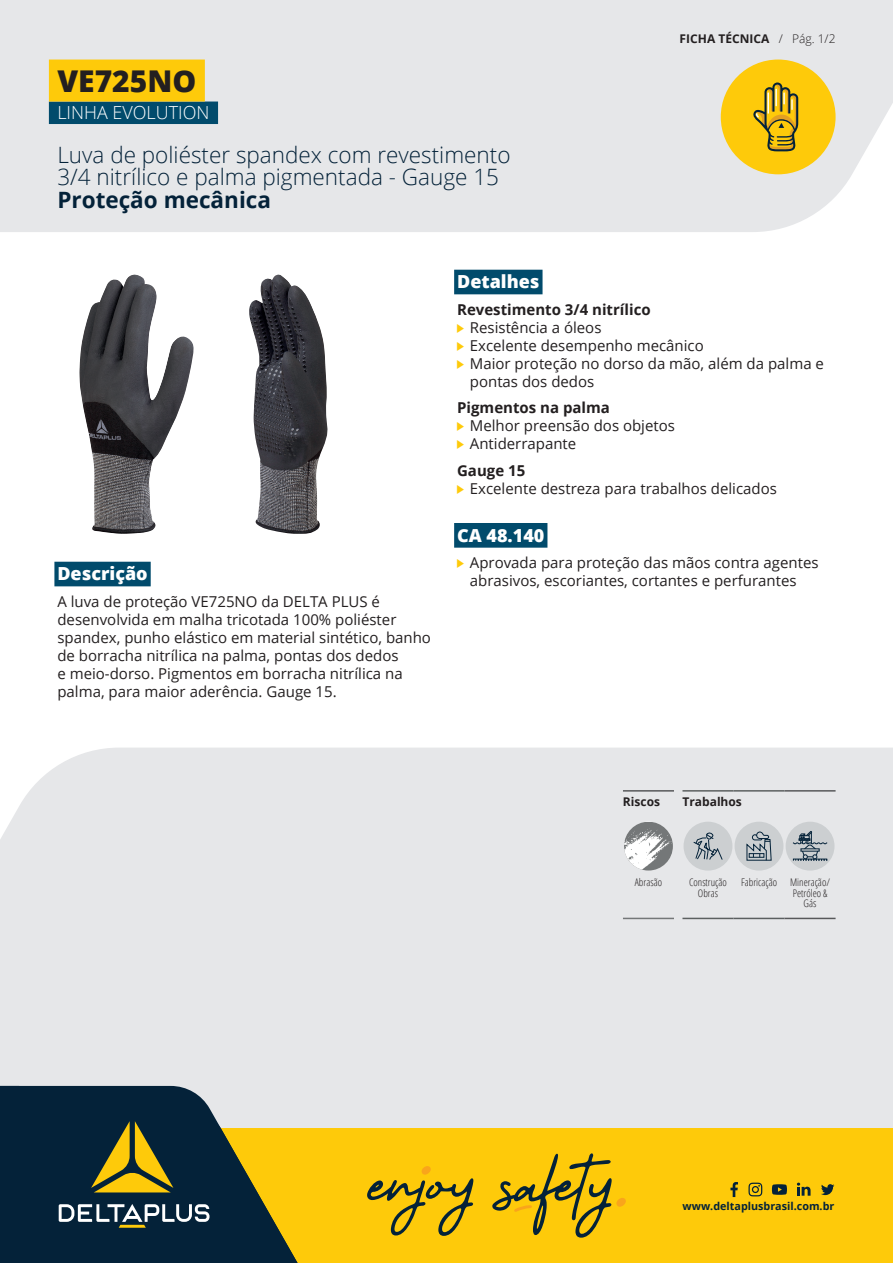
<style>
.page{position:relative;width:893px;height:1263px;background:#fff}
.page>*{position:absolute;margin:0;border:0;box-sizing:border-box;transform-origin:0 0}
.t1{font:800 30px "Open Sans";color:#231f20}
.t2{font:300 22.5px/22.5px "Open Sans";color:#042239}
.t3{font:700 22.5px "Open Sans";color:#042239}
.t4{font:800 18px "Open Sans";color:#fff}
.t5{font:300 18px "Open Sans";color:#fff}
.t6{font:15px/18px "Open Sans";color:#231f20}
.t7{font:700 15px "Open Sans";color:#231f20}
.t8{font:700 12px "Open Sans";color:#231f20}
.t9{font:300 12px "Open Sans";color:#231f20}
.t10{font:700 10.8px "Open Sans";color:#042239}
.t11{font:300 10.5px/10.5px "Open Sans Condensed";color:#231f20;text-align:center}
.t12{font:9px "Arrows";color:#feca0a}
</style>
<div class="page">
<div style="left:0;top:747px;width:893px;height:381px;background:#e6e7e9"></div>
<div style="left:0;top:0;width:893px;height:232px;background:#e6e7e9"></div>
<div style="left:54px;top:562px;width:97px;height:24px;background:#014b6c"></div>
<div style="left:454px;top:270px;width:88px;height:24px;background:#014b6c"></div>
<div style="left:454px;top:523px;width:93px;height:25px;background:#014b6c"></div>
<img style="left:249px;top:275px;width:79px;height:259px">
<img style="left:79px;top:275px;width:115px;height:259px">
<div style="left:615px;top:1128px;width:278px;height:135px;background:#feca0a"></div>
<div style="left:130px;top:1128px;width:522px;height:135px;background:#feca0a"></div>
<div style="left:616px;top:1198px;width:10px;height:9px;background:#f9a51b;border-radius:3px"></div>
<div style="left:422px;top:1166px;width:9px;height:9px;background:#f9a51b;border-radius:3px"></div>
<svg style="left:367px;top:1178px;width:106px;height:58px"></svg>
<svg style="left:492px;top:1153px;width:120px;height:85px"></svg>
<svg style="left:730px;top:1182px;width:8px;height:15px"></svg>
<svg style="left:748px;top:1182px;width:14px;height:14px"></svg>
<svg style="left:772px;top:1184px;width:15px;height:11px"></svg>
<svg style="left:797px;top:1182px;width:13px;height:14px"></svg>
<svg style="left:821px;top:1184px;width:13px;height:11px"></svg>
<svg style="left:0;top:1086px;width:310px;height:177px;fill:#042239"></svg>
<svg style="left:91px;top:1121px;width:82px;height:71px"></svg>
<svg style="left:59px;top:1204px;width:150px;height:24px"></svg>
<div style="left:721px;top:60px;width:115px;height:114px;background:#feca0a;border-radius:50%"></div>
<svg style="left:753px;top:82px;width:45px;height:69px"></svg>
<hr style="left:784px;top:790px;width:52px;height:2px;background:#57585a">
<hr style="left:784px;top:918px;width:52px;height:1px;background:#57585a">
<hr style="left:623px;top:918px;width:51px;height:1px;background:#747778">
<hr style="left:682px;top:918px;width:51px;height:1px;background:#5c6060">
<hr style="left:623px;top:790px;width:51px;height:2px;background:#57585a">
<hr style="left:733px;top:918px;width:51px;height:1px;background:#5b5f60">
<hr style="left:682px;top:790px;width:51px;height:2px;background:#5c6060">
<hr style="left:733px;top:790px;width:51px;height:2px;background:#5c6060">
<div style="left:624px;top:822px;width:49px;height:48px;background:#747778;border-radius:24px"></div>
<svg style="left:624px;top:828px;width:50px;height:43px"></svg>
<div style="left:684px;top:822px;width:48px;height:48px;background:#cccfd1;border-radius:50%"></div>
<svg style="left:693px;top:832px;width:30px;height:28px"></svg>
<div style="left:735px;top:822px;width:48px;height:48px;background:#cccfd1;border-radius:50%"></div>
<svg style="left:746px;top:832px;width:26px;height:29px"></svg>
<div style="left:786px;top:822px;width:48px;height:48px;background:#cccfd1;border-radius:50%"></div>
<svg style="left:792px;top:831px;width:36px;height:30px"></svg>
<div style="left:49px;top:102px;width:169px;height:22px;background:#014b6c"></div>
<div style="left:49px;top:60px;width:156px;height:42px;background:#feca0a"></div>
<h1 class="t1" style="left:57px;top:58px;width:140px">VE725NO</h1>
<p class="t5" style="left:57px;top:100px;width:154px">LINHA EVOLUTION</p>
<h2 class="t2" style="left:57px;top:142px;width:455px">Luva de poliéster spandex com revestimento<br>3/4 nitrílico e palma pigmentada - Gauge 15</h2>
<h2 class="t3" style="left:57px;top:183px;width:215px">Proteção mecânica</h2>
<p class="t8" style="left:680px;top:30px;width:91px">FICHA TÉCNICA</p>
<p class="t9" style="left:779px;top:30px;width:6px">/</p>
<p class="t9" style="left:792px;top:30px;width:45px">Pág. 1/2</p>
<p class="t4" style="left:457px;top:268px;width:84px">Detalhes</p>
<p class="t7" style="left:457px;top:299px;width:195px">Revestimento 3/4 nitrílico</p>
<p class="t6" style="left:470px;top:318px;width:133px">Resistência a óleos</p>
<p class="t12" style="left:457px;top:324px;width:9px">U</p>
<p class="t6" style="left:470px;top:336px;width:235px">Excelente desempenho mecânico</p>
<p class="t12" style="left:457px;top:342px;width:9px">U</p>
<p class="t6" style="left:470px;top:354px;width:356px">Maior proteção no dorso da mão, além da palma e</p>
<p class="t12" style="left:457px;top:360px;width:9px">U</p>
<p class="t4" style="left:57px;top:560px;width:92px">Descrição</p>
<p class="t6" style="left:57px;top:592px;width:375px">A luva de proteção VE725NO da DELTA PLUS é desenvolvida em malha tricotada 100% poliéster spandex, punho elástico em material sintético, banho de borracha nitrílica na palma, pontas dos dedos<br>e meio-dorso. Pigmentos em borracha nitrílica na palma, para maior aderência. Gauge 15.</p>
<p class="t6" style="left:470px;top:372px;width:126px">pontas dos dedos</p>
<p class="t7" style="left:457px;top:397px;width:154px">Pigmentos na palma</p>
<p class="t6" style="left:470px;top:417px;width:207px">Melhor preensão dos objetos</p>
<p class="t12" style="left:457px;top:423px;width:9px">U</p>
<p class="t6" style="left:470px;top:435px;width:108px">Antiderrapante</p>
<p class="t12" style="left:457px;top:441px;width:9px">U</p>
<p class="t7" style="left:457px;top:460px;width:70px">Gauge 15</p>
<p class="t6" style="left:470px;top:479px;width:309px">Excelente destreza para trabalhos delicados</p>
<p class="t12" style="left:457px;top:486px;width:9px">U</p>
<p class="t4" style="left:457px;top:521px;width:89px">CA 48.140</p>
<p class="t6" style="left:470px;top:553px;width:350px">Aprovada para proteção das mãos contra agentes</p>
<p class="t12" style="left:457px;top:560px;width:9px">U</p>
<p class="t6" style="left:470px;top:571px;width:328px">abrasivos, escoriantes, cortantes e perfurantes</p>
<p class="t8" style="left:623px;top:793px;width:39px">Riscos</p>
<p class="t8" style="left:682px;top:793px;width:61px">Trabalhos</p>
<p class="t11" style="left:635px;top:877px;width:29px">Abrasão</p>
<p class="t11" style="left:689px;top:877px;width:39px">Construção</p>
<p class="t11" style="left:698px;top:887px;width:22px">Obras</p>
<p class="t11" style="left:741px;top:877px;width:38px">Fabricação</p>
<p class="t11" style="left:790px;top:877px;width:41px">Mineração/</p>
<p class="t11" style="left:793px;top:887px;width:36px">Petróleo &amp;<br>Gás</p>
<p class="t10" style="left:683px;top:1198px;width:153px">www.deltaplusbrasil.com.br</p>
</div>
